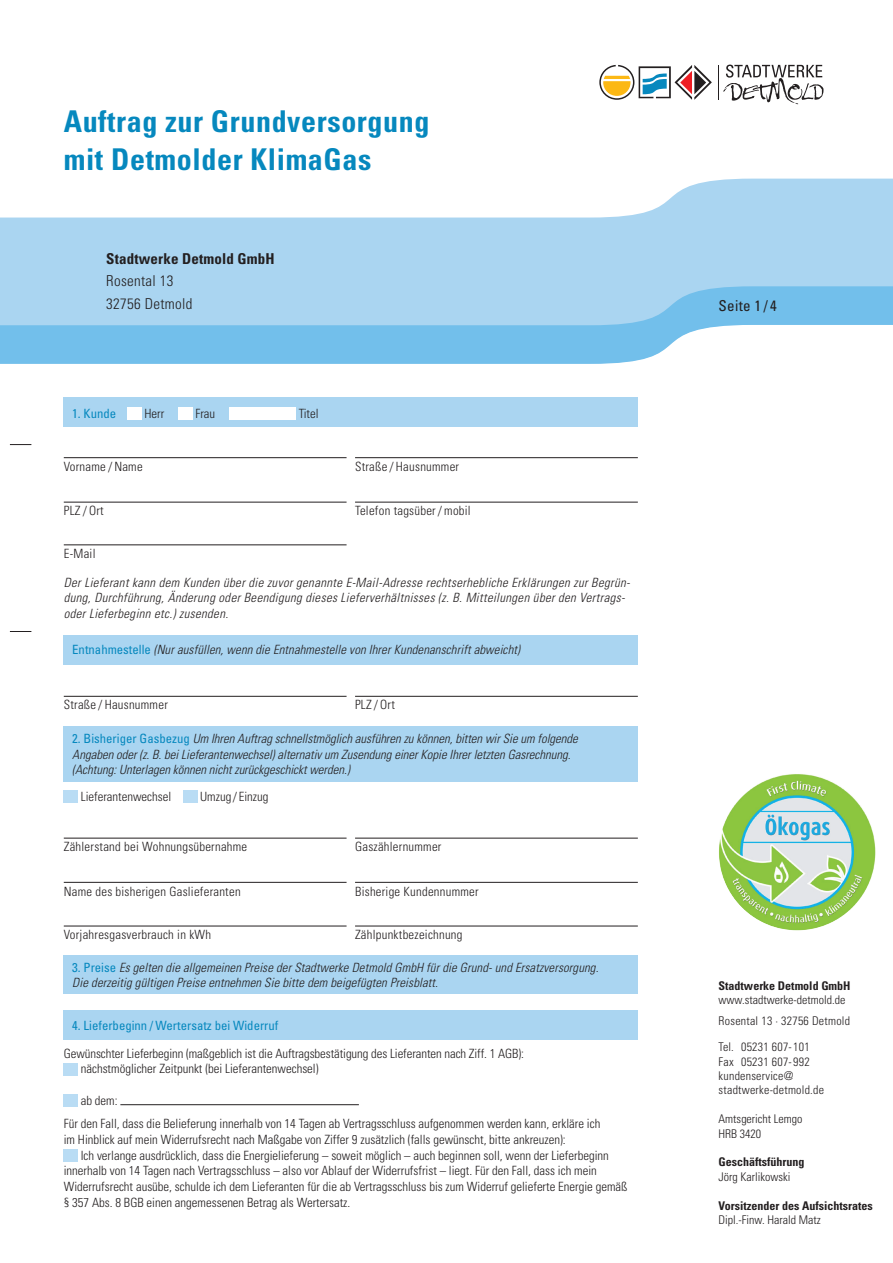
<style>
.page{position:relative;width:893px;height:1263px;background:#fff}
.page>*{position:absolute;margin:0;border:0;box-sizing:border-box;transform-origin:0 0}
.t1{font:700 condensed 30px/37.5px "Univers LT Std";letter-spacing:.02em;color:#0688be}
.t2{font:300 condensed 15px/22.5px "Univers LT Std";letter-spacing:.02em;color:#231f20}
.t3{font:700 condensed 15px "Univers LT Std";letter-spacing:.01em;color:#231f20}
.t4{font:condensed 15px "Univers LT Std";letter-spacing:.02em;color:#231f20}
.t5{font:300 condensed 12.75px/15.8px "Univers LT Std";color:#231f20}
.t6{font:italic 300 condensed 12.75px/15.8px "Univers LT Std";letter-spacing:.01em;color:#231f20}
.t7{font:italic 300 condensed 12.75px/15.8px "Univers LT Std";letter-spacing:.03em;color:#231f20}
.t8{font:300 condensed 12.75px "Univers LT Std";letter-spacing:.02em;color:#231f20}
.t9{font:condensed 12.75px "Univers LT Std";color:#0688be}
.t10{font:300 condensed 12px/20.4px "Univers LT Std";color:#231f20}
.t11{font:700 condensed 12px "Univers LT Std";color:#231f20}
.t12{font:300 condensed 12px/14.4px "Univers LT Std";letter-spacing:.02em;color:#231f20}
.s1{font-weight:400;font-style:normal;color:#0688be}
</style>
<div class="page">
<svg style="left:0;top:179px;width:893px;height:107px;fill:#aad5f1"></svg>
<svg style="left:0;top:286px;width:893px;height:78px;background:#98cfef"></svg>
<hr style="left:718px;top:65px;width:1px;height:35px;background:#231f20">
<svg style="left:599px;top:65px;width:113px;height:35px"></svg>
<svg style="left:723px;top:65px;width:100px;height:39px"></svg>
<img style="left:719px;top:773px;width:157px;height:157px;border-radius:79px">
<div style="left:64px;top:398px;width:574px;height:29px;background:#aad5f1"></div>
<div style="left:128px;top:407px;width:14px;height:12px;background:#fff"></div>
<div style="left:178px;top:407px;width:15px;height:12px;background:#fff"></div>
<div style="left:229px;top:407px;width:67px;height:12px;background:#fff"></div>
<hr style="left:64px;top:457px;width:283px;height:1px;background:#231f20">
<hr style="left:355px;top:457px;width:283px;height:1px;background:#231f20">
<hr style="left:64px;top:502px;width:283px;height:1px;background:#231f20">
<hr style="left:355px;top:502px;width:283px;height:1px;background:#231f20">
<hr style="left:64px;top:545px;width:283px;height:1px;background:#231f20">
<div style="left:64px;top:635px;width:574px;height:29px;background:#aad5f1"></div>
<hr style="left:355px;top:696px;width:283px;height:1px;background:#231f20">
<hr style="left:64px;top:696px;width:283px;height:1px;background:#231f20">
<div style="left:64px;top:955px;width:574px;height:38px;background:#aad5f1"></div>
<div style="left:64px;top:726px;width:574px;height:56px;background:#aad5f1"></div>
<hr style="left:64px;top:882px;width:283px;height:1px;background:#231f20">
<hr style="left:355px;top:882px;width:283px;height:1px;background:#231f20">
<hr style="left:64px;top:838px;width:283px;height:1px;background:#231f20">
<hr style="left:355px;top:838px;width:283px;height:1px;background:#231f20">
<hr style="left:355px;top:926px;width:283px;height:1px;background:#231f20">
<hr style="left:64px;top:926px;width:283px;height:1px;background:#231f20">
<div style="left:64px;top:791px;width:14px;height:12px;background:#b9dcf4"></div>
<div style="left:183px;top:791px;width:14px;height:12px;background:#b9dcf4"></div>
<div style="left:64px;top:1063px;width:14px;height:12px;background:#b9dcf4"></div>
<div style="left:64px;top:1095px;width:14px;height:12px;background:#b9dcf4"></div>
<hr style="left:120px;top:1104px;width:239px;height:1px;background:#231f20">
<div style="left:64px;top:1149px;width:14px;height:12px;background:#b9dcf4"></div>
<div style="left:64px;top:1010px;width:574px;height:30px;background:#aad5f1"></div>
<svg style="left:10px;top:444px;width:21px;height:1px"></svg>
<svg style="left:10px;top:631px;width:21px;height:1px"></svg>
<h1 class="t1" style="left:64px;top:103px;width:367px">Auftrag zur Grundversorgung mit Detmolder KlimaGas</h1>
<p class="t3" style="left:106px;top:249px;width:170px">Stadtwerke Detmold GmbH</p>
<p class="t2" style="left:106px;top:270px;width:88px">Rosental 13<br>32756 Detmold</p>
<p class="t9" style="left:72px;top:405px;width:45px">1. Kunde</p>
<p class="t5" style="left:144px;top:405px;width:21px">Herr</p>
<p class="t5" style="left:195px;top:405px;width:21px">Frau</p>
<p class="t5" style="left:299px;top:405px;width:21px">Titel</p>
<p class="t8" style="left:64px;top:459px;width:80px">Vorname / Name</p>
<p class="t8" style="left:355px;top:459px;width:106px">Straße / Hausnummer</p>
<p class="t5" style="left:64px;top:503px;width:41px">PLZ / Ort</p>
<p class="t8" style="left:355px;top:503px;width:117px">Telefon tagsüber/mobil</p>
<p class="t5" style="left:64px;top:546px;width:33px">E-Mail</p>
<p class="t7" style="left:64px;top:574px;width:568px">Der Lieferant kann dem Kunden über die zuvor genannte E-Mail-Adresse rechtserhebliche Erklärungen zur Begrün&shy;dung, Durchführung, Änderung oder Beendigung dieses Lieferverhältnisses (z. B. Mitteilungen über den Vertrags&shy;oder Lieferbeginn etc.) zusenden.</p>
<p class="t6" style="left:72px;top:642px;width:449px"><span class="s1">Entnahmestelle</span> (Nur ausfüllen, wenn die Entnahmestelle von Ihrer Kundenanschrift abweicht)</p>
<p class="t8" style="left:64px;top:697px;width:106px">Straße / Hausnummer</p>
<p class="t5" style="left:355px;top:697px;width:41px">PLZ / Ort</p>
<p class="t6" style="left:72px;top:731px;width:507px"><span class="s1">2. Bisheriger Gasbezug</span> Um Ihren Auftrag schnellstmöglich ausführen zu können, bitten wir Sie um folgende<br>Angaben oder (z. B. bei Lieferantenwechsel) alternativ um Zusendung einer Kopie Ihrer letzten Gasrechnung. (Achtung: Unterlagen können nicht zurückgeschickt werden.)</p>
<p class="t5" style="left:81px;top:789px;width:92px">Lieferantenwechsel</p>
<p class="t5" style="left:200px;top:789px;width:70px">Umzug / Einzug</p>
<p class="t8" style="left:64px;top:839px;width:185px">Zählerstand bei Wohnungsübernahme</p>
<p class="t8" style="left:355px;top:839px;width:88px">Gaszählernummer</p>
<p class="t8" style="left:64px;top:883px;width:178px">Name des bisherigen Gaslieferanten</p>
<p class="t8" style="left:355px;top:883px;width:125px">Bisherige Kundennummer</p>
<p class="t8" style="left:64px;top:927px;width:149px">Vorjahresgasverbrauch in kWh</p>
<p class="t8" style="left:355px;top:927px;width:109px">Zählpunktbezeichnung</p>
<p class="t6" style="left:72px;top:960px;width:528px;line-height:15px"><span class="s1">3. Preise</span> Es gelten die allgemeinen Preise der Stadtwerke Detmold GmbH für die Grund- und Ersatzversorgung.<br>Die derzeitig gültigen Preise entnehmen Sie bitte dem beigefügten Preisblatt.</p>
<p class="t9" style="left:72px;top:1017px;width:208px">4. Lieferbeginn / Wertersatz bei Widerruf</p>
<p class="t5" style="left:81px;top:1045px;width:445px;text-indent:-17px">Gewünschter Lieferbeginn (maßgeblich ist die Auftragsbestätigung des Lieferanten nach Ziff. 1 AGB): nächstmöglicher Zeitpunkt (bei Lieferantenwechsel)</p>
<p class="t5" style="left:64px;top:1089px;width:538px;line-height:23.2px;text-indent:17px">ab dem:<br>Für den Fall, dass die Belieferung innerhalb von 14 Tagen ab Vertragsschluss aufgenommen werden kann, erkläre ich</p>
<p class="t5" style="left:64px;top:1131px;width:503px">im Hinblick auf mein Widerrufsrecht nach Maßgabe von Ziffer 9 zusätzlich (falls gewünscht, bitte ankreuzen):</p>
<p class="t5" style="left:81px;top:1147px;width:530px">Ich verlange ausdrücklich, dass die Energielieferung – soweit möglich – auch beginnen soll, wenn der Lieferbeginn</p>
<p class="t5" style="left:64px;top:1163px;width:535px">innerhalb von 14 Tagen nach Vertragsschluss – also vor Ablauf der Widerrufsfrist – liegt. Für den Fall, dass ich mein</p>
<p class="t5" style="left:64px;top:1179px;width:565px">Widerrufsrecht ausübe, schulde ich dem Lieferanten für die ab Vertragsschluss bis zum Widerruf gelieferte Energie gemäß</p>
<p class="t5" style="left:64px;top:1194px;width:288px">§ 357 Abs. 8 BGB einen angemessenen Betrag als Wertersatz.</p>
<p class="t4" style="left:719px;top:296px;width:60px">Seite 1 / 4</p>
<p class="t11" style="left:719px;top:978px;width:133px">Stadtwerke Detmold GmbH</p>
<p class="t10" style="left:719px;top:990px;width:133px">www.stadtwerke-detmold.de<br>Rosental 13 · 32756 Detmold</p>
<p class="t12" style="left:719px;top:1040px;width:107px">Tel. 05231 607-101<br>Fax 05231 607-992 kundenservice@ stadtwerke-detmold.de</p>
<p class="t10" style="left:719px;top:1112px;width:85px;line-height:14.4px">Amtsgericht Lemgo<br>HRB 3420</p>
<p class="t11" style="left:719px;top:1155px;width:87px">Geschäftsführung</p>
<p class="t10" style="left:719px;top:1166px;width:73px">Jörg Karlikowski</p>
<p class="t11" style="left:719px;top:1198px;width:156px">Vorsitzender des Aufsichtsrates</p>
<p class="t10" style="left:719px;top:1209px;width:104px">Dipl.-Finw. Harald Matz</p>
</div>
